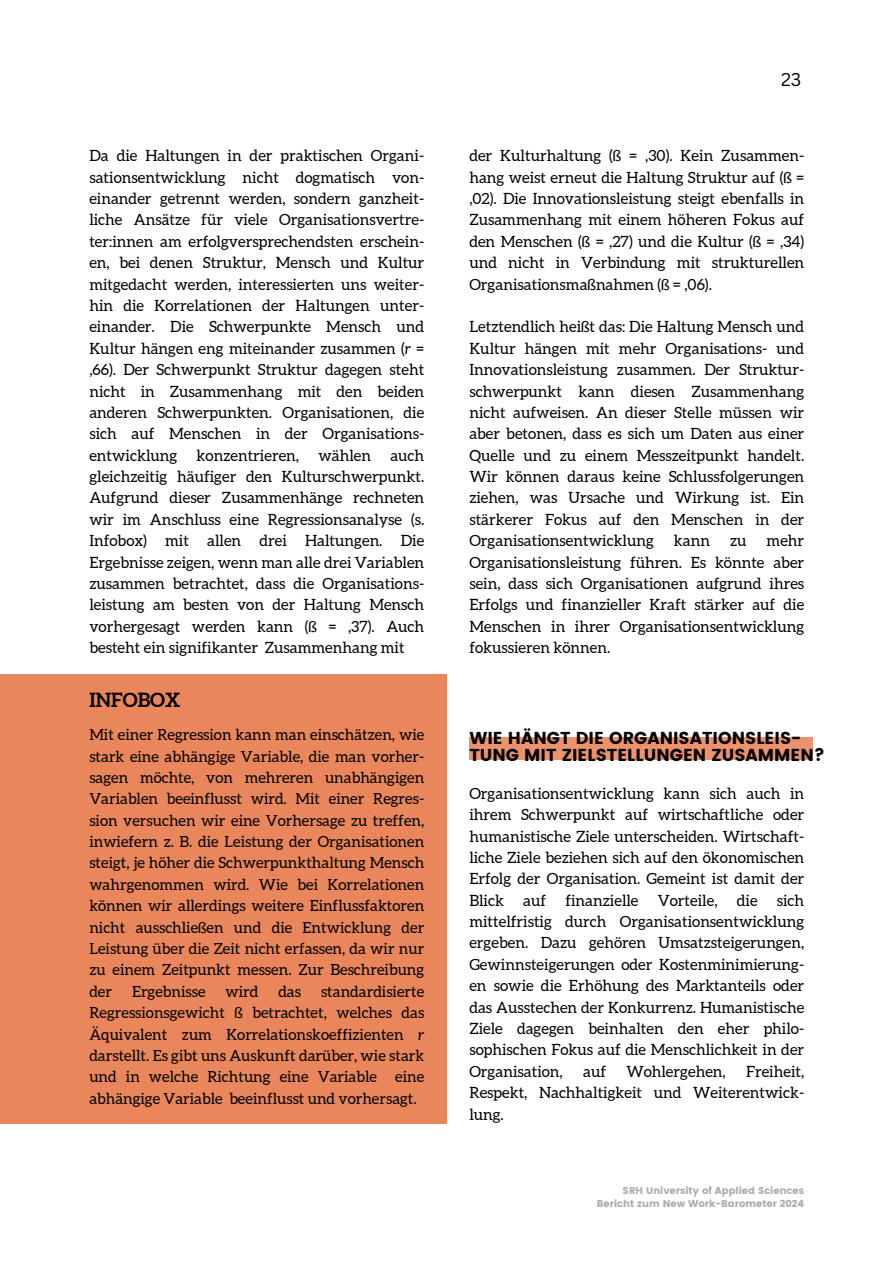
<style>
.page{position:relative;width:894px;height:1264px;background:#fff}
.page>*{position:absolute;margin:0;border:0;box-sizing:border-box;transform-origin:0 0}
.t1{font:700 19.5px "Aleo";color:#000}
.t2{font:18px "Canva Sans";color:#000}
.t3{font:17.25px/16.8px "Poppins";color:#000}
.t4{font:15.45px/21.3px "Aleo";color:#000;text-align:justify}
.t5{font:15.3px/21.3px "Aleo";color:#000;text-align:justify}
.t6{font:9.9px "Poppins";color:#ababab}
.s1{font-style:italic}
</style>
<div class="page">
<div style="left:0;top:674px;width:447px;height:449px;background:#e9865b"></div>
<div style="left:469px;top:737px;width:343px;height:23px;background:#ec936d"></div>
<p class="t2" style="left:780px;top:66px;width:22px">23</p>
<h4 class="t4" style="left:89px;top:145px;width:336px">Da die Haltungen in der praktischen Organi&shy;sationsentwicklung nicht dogmatisch von&shy;einander getrennt werden, sondern ganzheit&shy;liche Ansätze für viele Organisationsvertre&shy;ter:innen am erfolgversprechendsten erschein&shy;en, bei denen Struktur, Mensch und Kultur mitgedacht werden, interessierten uns weiter&shy;hin die Korrelationen der Haltungen unter&shy;einander. Die Schwerpunkte Mensch und Kultur hängen eng miteinander zusammen (<span class="s1">r</span> = ,66). Der Schwerpunkt Struktur dagegen steht nicht in Zusammenhang mit den beiden anderen Schwerpunkten. Organisationen, die sich auf Menschen in der Organisations&shy;entwicklung konzentrieren, wählen auch gleichzeitig häufiger den Kulturschwerpunkt.<br>Aufgrund dieser Zusammenhänge rechneten wir im Anschluss eine Regressionsanalyse (s.<br>Infobox) mit allen drei Haltungen. Die Ergebnisse zeigen, wenn man alle drei Variablen zusammen betrachtet, dass die Organisations&shy;leistung am besten von der Haltung Mensch vorhergesagt werden kann (ß = ,37). Auch besteht ein signifikanter Zusammenhang mit</h4>
<h4 class="t4" style="left:469px;top:145px;width:336px">der Kulturhaltung (ß = ,30). Kein Zusammen&shy;hang weist erneut die Haltung Struktur auf (ß = ,02). Die Innovationsleistung steigt ebenfalls in Zusammenhang mit einem höheren Fokus auf den Menschen (ß = ,27) und die Kultur (ß = ,34) und nicht in Verbindung mit strukturellen Organisationsmaßnahmen (ß = ,06).</h4>
<h4 class="t4" style="left:469px;top:316px;width:336px">Letztendlich heißt das: Die Haltung Mensch und Kultur hängen mit mehr Organisations- und Innovationsleistung zusammen. Der Struktur&shy;schwerpunkt kann diesen Zusammenhang nicht aufweisen. An dieser Stelle müssen wir aber betonen, dass es sich um Daten aus einer Quelle und zu einem Messzeitpunkt handelt.<br>Wir können daraus keine Schlussfolgerungen ziehen, was Ursache und Wirkung ist. Ein stärkerer Fokus auf den Menschen in der Organisationsentwicklung</h4>
<h4 class="t4" style="left:673px;top:530px;width:38px">kann</h4>
<h4 class="t4" style="left:730px;top:530px;width:18px">zu</h4>
<h4 class="t4" style="left:469px;top:530px;width:336px;text-indent:297px">mehr Organisationsleistung führen. Es könnte aber sein, dass sich Organisationen aufgrund ihres Erfolgs und finanzieller Kraft stärker auf die Menschen in ihrer Organisationsentwicklung fokussieren können.</h4>
<p class="t1" style="left:89px;top:688px;width:92px">INFOBOX</p>
<h4 class="t5" style="left:89px;top:724px;width:336px">Mit einer Regression kann man einschätzen, wie stark eine abhängige Variable, die man vorher&shy;sagen möchte, von mehreren unabhängigen Variablen beeinflusst wird. Mit einer Regres&shy;sion versuchen wir eine Vorhersage zu treffen, inwiefern z. B. die Leistung der Organisationen steigt, je höher die Schwerpunkthaltung Mensch wahrgenommen wird. Wie bei Korrelationen können wir allerdings weitere Einflussfaktoren nicht ausschließen und die Entwicklung der Leistung über die Zeit nicht erfassen, da wir nur zu einem Zeitpunkt messen. Zur Beschreibung der</h4>
<h4 class="t5" style="left:89px;top:980px;width:336px;text-indent:231px">standardisierte Regressionsgewicht ß betrachtet, welches das Äquivalent zum Korrelationskoeffizienten <span class="s1">r </span>darstellt. Es gibt uns Auskunft darüber, wie stark und in welche Richtung eine Variable eine abhängige Variable beeinflusst und vorhersagt.</h4>
<h4 class="t5" style="left:132px;top:980px;width:75px">Ergebnisse</h4>
<h4 class="t5" style="left:225px;top:980px;width:34px">wird</h4>
<h4 class="t5" style="left:278px;top:980px;width:24px">das</h4>
<p class="t3" style="left:469px;top:730px;width:357px">WIE HÄNGT DIE ORGANISATIONSLEIS-<br>TUNG MIT ZIELSTELLUNGEN ZUSAMMEN?</p>
<h4 class="t4" style="left:469px;top:782px;width:336px">Organisationsentwicklung kann sich auch in ihrem Schwerpunkt auf wirtschaftliche oder humanistische Ziele unterscheiden. Wirtschaft&shy;liche Ziele beziehen sich auf den ökonomischen Erfolg der Organisation. Gemeint ist damit der Blick auf finanzielle Vorteile, die sich mittelfristig durch Organisationsentwicklung ergeben. Dazu gehören Umsatzsteigerungen, Gewinnsteigerungen oder Kostenminimierung&shy;en sowie die Erhöhung des Marktanteils oder das Ausstechen der Konkurrenz. Humanistische Ziele dagegen beinhalten den eher philo&shy;sophischen Fokus auf die Menschlichkeit in der Organisation,</h4>
<h4 class="t4" style="left:583px;top:1060px;width:24px">auf</h4>
<h4 class="t4" style="left:626px;top:1060px;width:101px">Wohlergehen,</h4>
<h4 class="t4" style="left:469px;top:1060px;width:336px;text-indent:276px">Freiheit, Respekt, Nachhaltigkeit und Weiterentwick&shy;lung.</h4>
<h1 class="t6" style="left:622px;top:1184px;width:183px">SRH University of Applied Sciences</h1>
<h3 class="t6" style="left:596px;top:1197px;width:209px">Bericht zum New Work-Barometer 2024</h3>
</div>
